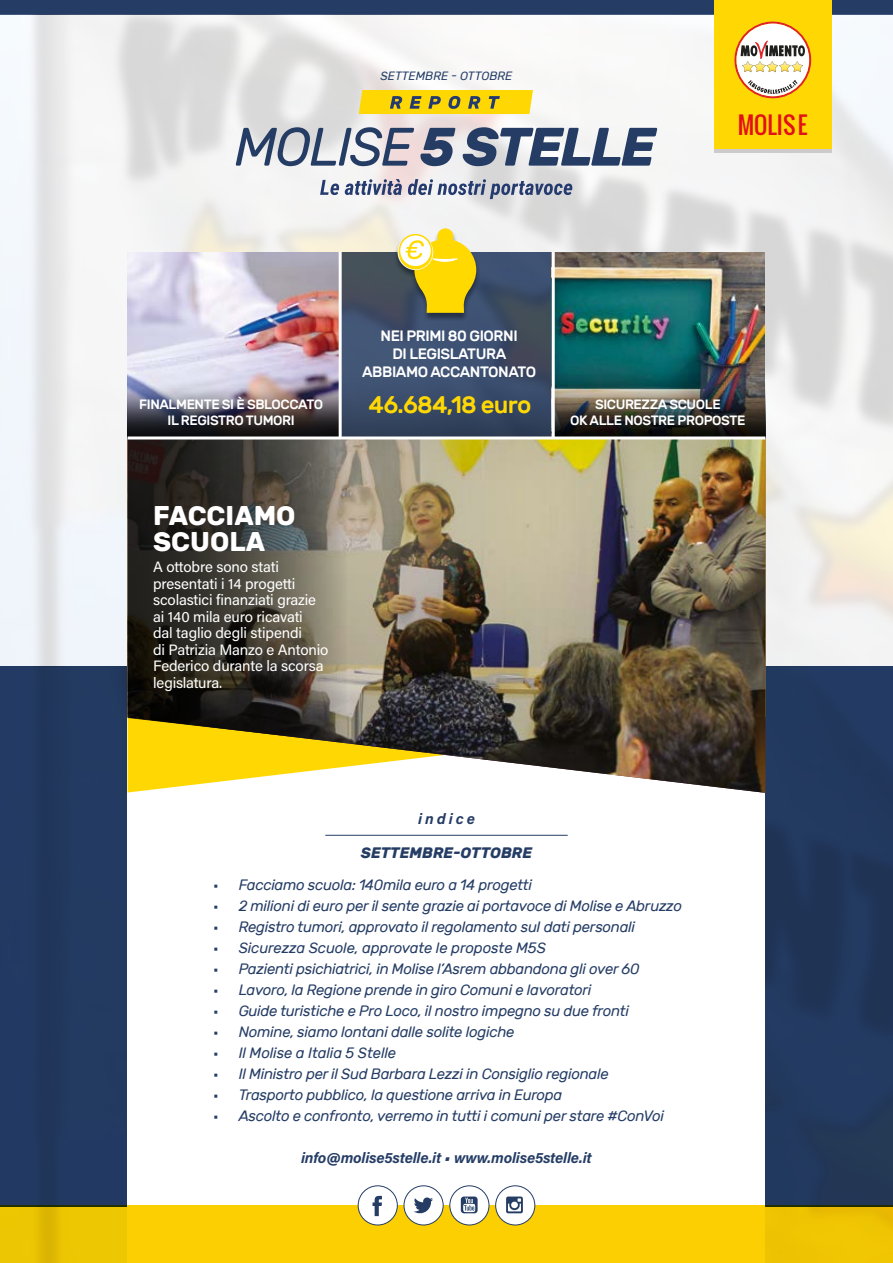
<style>
.page{position:relative;width:893px;height:1263px;background:#fff}
.page>*{position:absolute;margin:0;border:0;box-sizing:border-box;transform-origin:0 0}
.t1{font:700 27px/25.5px "Rubik";color:#fff}
.t2{font:500 24px "Rubik";letter-spacing:-.03em;color:#ffd804}
.t3{font:23.1px "Oswald";color:#e21017}
.t4{font:italic 700 15.15px "Rubik";color:#253d65}
.t5{font:italic 15px "Rubik";letter-spacing:-.02em;color:#253d65}
.t6{font:15px/16.5px "Acumin Pro";letter-spacing:-.01em;color:#fff}
.t7{font:italic 700 15px "Acumin Pro";letter-spacing:-.01em;color:#253d65}
.t8{font:500 15px/18px "Rubik";letter-spacing:-.03em;color:#fff;text-align:center}
.t9{font:500 13.5px/16.5px "Rubik";letter-spacing:-.03em;color:#fff;text-align:center}
.t10{font:italic 12px "Rubik";color:#253d65}
.s1{font-family:"Acumin Pro";font-style:normal}
</style>
<div class="page">
<div style="left:0;top:0;width:893px;height:14px;background:#253d65"></div>
<img style="left:0;top:14px;width:893px;height:652px">
<div style="left:0;top:666px;width:893px;height:540px;background:#253d65"></div>
<div style="left:714px;top:0;width:117px;height:149px;background:#ffd804"></div>
<hr style="left:714px;top:149px;width:117px;height:4px;background:#cdcacb">
<svg style="left:359px;top:90px;width:174px;height:24px;background:#e2c416"></svg>
<svg style="left:320px;top:180px;width:19px;height:15px"></svg>
<svg style="left:345px;top:179px;width:57px;height:16px"></svg>
<svg style="left:408px;top:179px;width:164px;height:20px"></svg>
<svg style="left:236px;top:127px;width:178px;height:39px"></svg>
<svg style="left:420px;top:128px;width:35px;height:38px"></svg>
<svg style="left:463px;top:127px;width:194px;height:39px"></svg>
<div style="left:128px;top:540px;width:637px;height:723px;background:#fff"></div>
<svg style="left:0;top:1205px;width:893px;height:58px;background:#f4c902"></svg>
<hr style="left:325px;top:835px;width:243px;height:1px;background:#253d65">
<div style="left:358px;top:1186px;width:39px;height:39px;background:#fff;border-radius:50%"></div>
<div style="left:358px;top:1185px;width:39px;height:40px;border:1px solid #253d65;border-radius:50%"></div>
<svg style="left:372px;top:1196px;width:10px;height:20px"></svg>
<div style="left:404px;top:1186px;width:39px;height:39px;background:#fff;border-radius:50%"></div>
<div style="left:404px;top:1185px;width:39px;height:40px;border:1px solid #253d65;border-radius:50%"></div>
<svg style="left:414px;top:1197px;width:19px;height:16px"></svg>
<div style="left:450px;top:1186px;width:39px;height:39px;background:#fff;border-radius:50%"></div>
<div style="left:450px;top:1185px;width:39px;height:40px;border:1px solid #253d65;border-radius:50%"></div>
<svg style="left:461px;top:1196px;width:17px;height:17px"></svg>
<div style="left:496px;top:1186px;width:39px;height:39px;background:#fff;border-radius:50%"></div>
<div style="left:495px;top:1185px;width:40px;height:40px;border:1px solid #253d65;border-radius:50%"></div>
<svg style="left:506px;top:1196px;width:17px;height:17px"></svg>
<img style="left:128px;top:439px;width:637px;height:353px">
<img style="left:128px;top:252px;width:211px;height:121px">
<img style="left:555px;top:252px;width:209px;height:121px">
<svg style="left:128px;top:373px;width:637px;height:63px;background:#485a72"></svg>
<svg style="left:128px;top:439px;width:220px;height:304px;background:#484334"></svg>
<img style="left:128px;top:385px;width:211px;height:51px">
<img style="left:555px;top:385px;width:210px;height:51px">
<hr style="left:128px;top:436px;width:637px;height:3px;background:#fff">
<hr style="left:339px;top:252px;width:3px;height:186px;background:#fff">
<hr style="left:552px;top:252px;width:3px;height:186px;background:#fff">
<div style="left:393px;top:228px;width:88px;height:93px;background:#000;opacity:.42"></div>
<svg style="left:398px;top:234px;width:35px;height:36px"></svg>
<div style="left:399px;top:236px;width:33px;height:33px;border:2px solid #ffd900;border-radius:50%"></div>
<svg style="left:399px;top:235px;width:33px;height:32px"></svg>
<div style="left:399px;top:234px;width:33px;height:34px;border:2px solid #ffd900;border-radius:50%"></div>
<svg style="left:406px;top:226px;width:72px;height:88px"></svg>
<svg style="left:734px;top:22px;width:77px;height:76px"></svg>
<p class="t10" style="left:381px;top:69px;width:133px">SETTEMBRE - OTTOBRE</p>
<h3 class="t3" style="left:738px;top:108px;width:71px">MOLISE</h3>
<p class="t8" style="left:362px;top:327px;width:175px">NEI PRIMI 80 GIORNI<br>DI LEGISLATURA<br>ABBIAMO ACCANTONATO</p>
<h2 class="t2" style="left:369px;top:391px;width:164px">46.684,18 euro</h2>
<p class="t9" style="left:139px;top:396px;width:185px">FINALMENTE SI È SBLOCCATO<br>IL REGISTRO TUMORI</p>
<p class="t9" style="left:570px;top:396px;width:177px">SICUREZZA SCUOLE<br>OK ALLE NOSTRE PROPOSTE</p>
<h1 class="t1" style="left:153px;top:503px;width:144px">FACCIAMO<br>SCUOLA</h1>
<p class="t6" style="left:153px;top:558px;width:177px">A ottobre sono stati presentati i 14 progetti scolastici finanziati grazie ai 140 mila euro ricavati<br>dal taglio degli stipendi<br>di Patrizia Manzo e Antonio<br>Federico durante la scorsa legislatura.</p>
<p class="t7" style="left:418px;top:808px;width:58px">indice</p>
<p class="t4" style="left:361px;top:844px;width:173px">SETTEMBRE-OTTOBRE</p>
<p class="t5" style="left:213px;top:876px;width:321px"><span class="s1">•</span> Facciamo scuola: 140mila euro a 14 progetti</p>
<p class="t5" style="left:213px;top:897px;width:470px"><span class="s1">•</span> 2 milioni di euro per il sente grazie ai portavoce di Molise e Abruzzo</p>
<p class="t5" style="left:213px;top:918px;width:424px"><span class="s1">•</span> Registro tumori, approvato il regolamento suI dati personali</p>
<p class="t5" style="left:213px;top:939px;width:334px"><span class="s1">•</span> Sicurezza Scuole, approvate le proposte M5S</p>
<p class="t5" style="left:213px;top:960px;width:428px"><span class="s1">•</span> Pazienti psichiatrici, in Molise l’Asrem abbandona gli over 60</p>
<p class="t5" style="left:213px;top:981px;width:380px"><span class="s1">•</span> Lavoro, la Regione prende in giro Comuni e lavoratori</p>
<p class="t5" style="left:213px;top:1002px;width:417px"><span class="s1">•</span> Guide turistiche e Pro Loco, il nostro impegno su due fronti</p>
<p class="t5" style="left:213px;top:1023px;width:303px"><span class="s1">•</span> Nomine, siamo lontani dalle solite logiche</p>
<p class="t5" style="left:213px;top:1044px;width:185px"><span class="s1">•</span> Il Molise a Italia 5 Stelle</p>
<p class="t5" style="left:213px;top:1065px;width:397px"><span class="s1">•</span> Il Ministro per il Sud Barbara Lezzi in Consiglio regionale</p>
<p class="t5" style="left:213px;top:1086px;width:351px"><span class="s1">•</span> Trasporto pubblico, la questione arriva in Europa</p>
<p class="t5" style="left:213px;top:1107px;width:452px"><span class="s1">•</span> Ascolto e confronto, verremo in tutti i comuni per stare #ConVoi</p>
<p class="t7" style="left:301px;top:1147px;width:292px">info@molise5stelle.it • www.molise5stelle.it</p>
</div>
